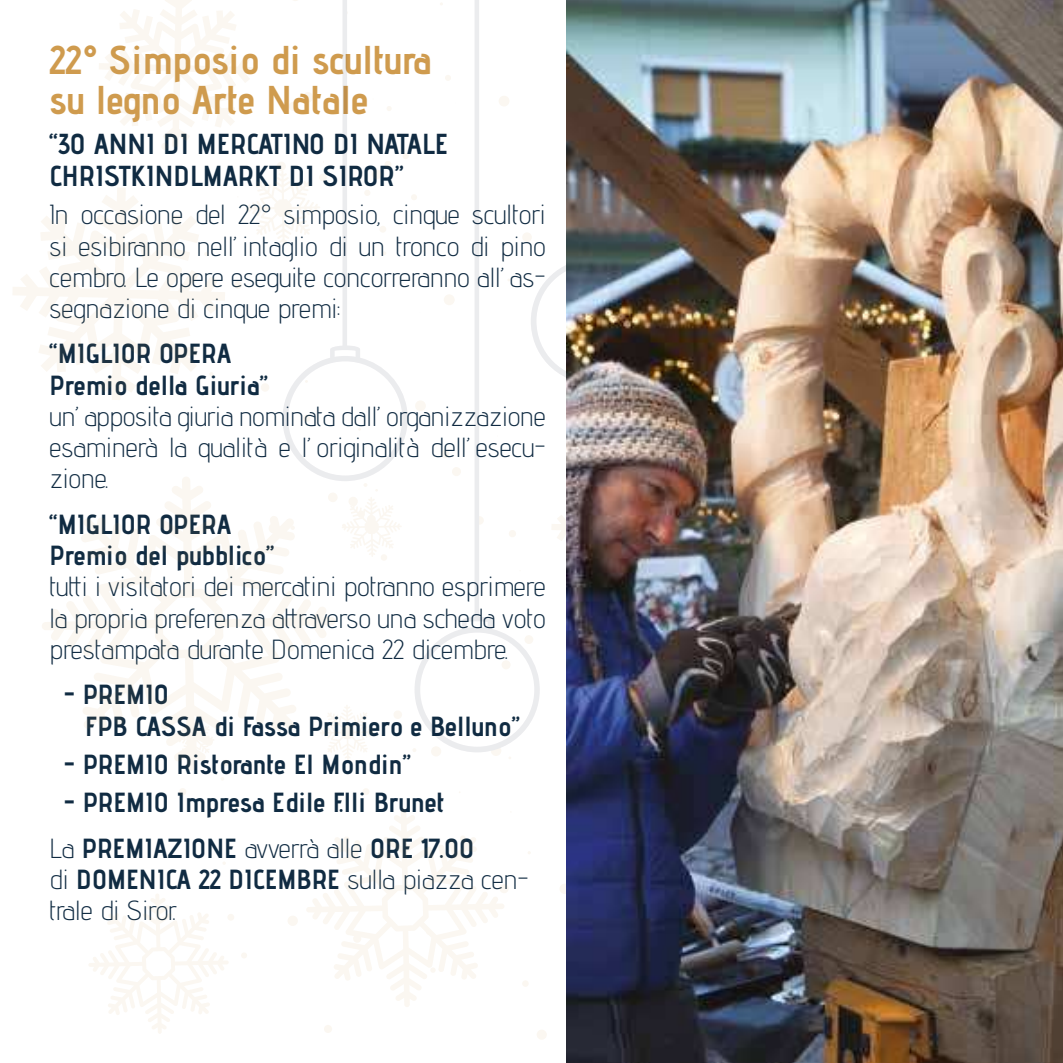
<style>
.page{position:relative;width:1063px;height:1063px;background:#fff}
.page>*{position:absolute;margin:0;border:0;box-sizing:border-box;transform-origin:0 0}
.t1{font:700 40px/40px "Advent Pro";color:#cf9b4e}
.t2{font:700 28.75px/32.5px "Advent Pro";color:#102b42}
.t3{font:300 27.5px/31.2px "Advent Pro";color:#102b42;text-align:justify}
.t4{font:700 27.5px/31.2px "Advent Pro";color:#102b42}
.s1{font-weight:300}
.s2{font-weight:700}
</style>
<div class="page">
<svg style="left:13px;top:188px;width:212px;height:212px"></svg>
<svg style="left:42px;top:477px;width:293px;height:293px"></svg>
<svg style="left:99px;top:0;width:157px;height:147px"></svg>
<svg style="left:552px;top:515px;width:14px;height:26px"></svg>
<svg style="left:177px;top:721px;width:37px;height:37px"></svg>
<svg style="left:246px;top:174px;width:36px;height:69px"></svg>
<svg style="left:320px;top:705px;width:54px;height:55px"></svg>
<svg style="left:89px;top:894px;width:139px;height:140px"></svg>
<div style="left:537px;top:1030px;width:10px;height:10px;background:#fbf7f1;border-radius:50%"></div>
<div style="left:559px;top:884px;width:11px;height:10px;background:#fbf7f1;border-radius:50%"></div>
<div style="left:522px;top:980px;width:7px;height:7px;background:#fbf7f1;border-radius:50%"></div>
<div style="left:491px;top:746px;width:10px;height:10px;background:#fbf7f1;border-radius:50%"></div>
<div style="left:324px;top:1025px;width:8px;height:8px;background:#fbf7f1;border-radius:50%"></div>
<svg style="left:306px;top:809px;width:202px;height:198px"></svg>
<div style="left:288px;top:916px;width:10px;height:10px;background:#fbf7f1;border-radius:50%"></div>
<svg style="left:241px;top:953px;width:6px;height:5px"></svg>
<div style="left:227px;top:914px;width:7px;height:7px;background:#fbf7f1;border-radius:50%"></div>
<div style="left:362px;top:788px;width:7px;height:7px;background:#fbf7f1;border-radius:50%"></div>
<div style="left:179px;top:788px;width:7px;height:7px;background:#fbf7f1;border-radius:50%"></div>
<svg style="left:223px;top:760px;width:6px;height:6px"></svg>
<div style="left:185px;top:657px;width:7px;height:7px;background:#fbf7f1;border-radius:50%"></div>
<svg style="left:201px;top:648px;width:4px;height:4px"></svg>
<div style="left:182px;top:615px;width:10px;height:11px;background:#fbf7f1;border-radius:50%"></div>
<div style="left:431px;top:746px;width:10px;height:11px;background:#fbf7f1;border-radius:50%"></div>
<svg style="left:262px;top:564px;width:6px;height:6px"></svg>
<div style="left:393px;top:710px;width:9px;height:9px;background:#fbf7f1;border-radius:50%"></div>
<div style="left:269px;top:523px;width:10px;height:11px;background:#fbf7f1;border-radius:50%"></div>
<svg style="left:291px;top:526px;width:4px;height:4px"></svg>
<div style="left:381px;top:554px;width:6px;height:7px;background:#fbf7f1;border-radius:50%"></div>
<svg style="left:342px;top:483px;width:59px;height:74px"></svg>
<div style="left:358px;top:511px;width:7px;height:7px;background:#fbf7f1;border-radius:50%"></div>
<div style="left:349px;top:497px;width:9px;height:9px;background:#fbf7f1;border-radius:50%"></div>
<div style="left:328px;top:493px;width:10px;height:9px;background:#fbf7f1;border-radius:50%"></div>
<div style="left:261px;top:383px;width:8px;height:9px;background:#fbf7f1;border-radius:50%"></div>
<svg style="left:209px;top:372px;width:5px;height:4px"></svg>
<div style="left:234px;top:281px;width:8px;height:8px;background:#fbf7f1;border-radius:50%"></div>
<svg style="left:204px;top:252px;width:5px;height:4px"></svg>
<div style="left:161px;top:143px;width:7px;height:7px;background:#fbf7f1;border-radius:50%"></div>
<div style="left:277px;top:162px;width:9px;height:9px;background:#fbf7f1;border-radius:50%"></div>
<svg style="left:411px;top:194px;width:3px;height:6px"></svg>
<svg style="left:282px;top:0;width:126px;height:481px"></svg>
<svg style="left:414px;top:0;width:126px;height:752px"></svg>
<svg style="left:531px;top:0;width:35px;height:384px"></svg>
<img style="left:566px;top:0;width:496px;height:1063px">
<h1 class="t1" style="left:50px;top:41px;width:383px">22° Simposio di scultura su legno Arte Natale</h1>
<p class="t2" style="left:50px;top:128px;width:400px">“30 ANNI DI MERCATINO DI NATALE<br>CHRISTKINDLMARKT DI SIROR”</p>
<p class="t3" style="left:50px;top:199px;width:498px">In occasione del 22° simposio, cinque scultori si esibiranno nell’intaglio di un tronco di pino cembro. Le opere eseguite concorreranno all’as&shy;segnazione di cinque premi:</p>
<p class="t4" style="left:50px;top:339px;width:220px">“MIGLIOR OPERA<br>Premio della Giuria”</p>
<p class="t3" style="left:50px;top:403px;width:498px">un’apposita giuria nominata dall’organizzazione esaminerà la qualità e l’originalità dell’esecu&shy;zione.</p>
<p class="t4" style="left:50px;top:509px;width:226px">“MIGLIOR OPERA<br>Premio del pubblico”</p>
<p class="t3" style="left:50px;top:571px;width:498px">tu琀琀i i visitatori dei mercatini potranno esprimere la propria preferenza a琀琀raverso una scheda voto prestampata durante Domenica 22 dicembre.</p>
<p class="t4" style="left:85px;top:680px;width:436px;text-indent:-21px">- PREMIO<br>FPB CASSA di Fassa Primiero e Belluno”</p>
<p class="t4" style="left:64px;top:749px;width:348px">- PREMIO Ristorante El Mondin”</p>
<p class="t4" style="left:50px;top:780px;width:426px;line-height:45.5px;text-align:center">- PREMIO Impresa Edile F.lli Brunet<br><span class="s1">La</span> PREMIAZIONE <span class="s1">avverrà alle</span> ORE 17.00</p>
<p class="t3" style="left:50px;top:866px;width:481px">di <span class="s2">DOMENICA 22 DICEMBRE</span> sulla piazza cen&shy;trale di Siror.</p>
</div>
